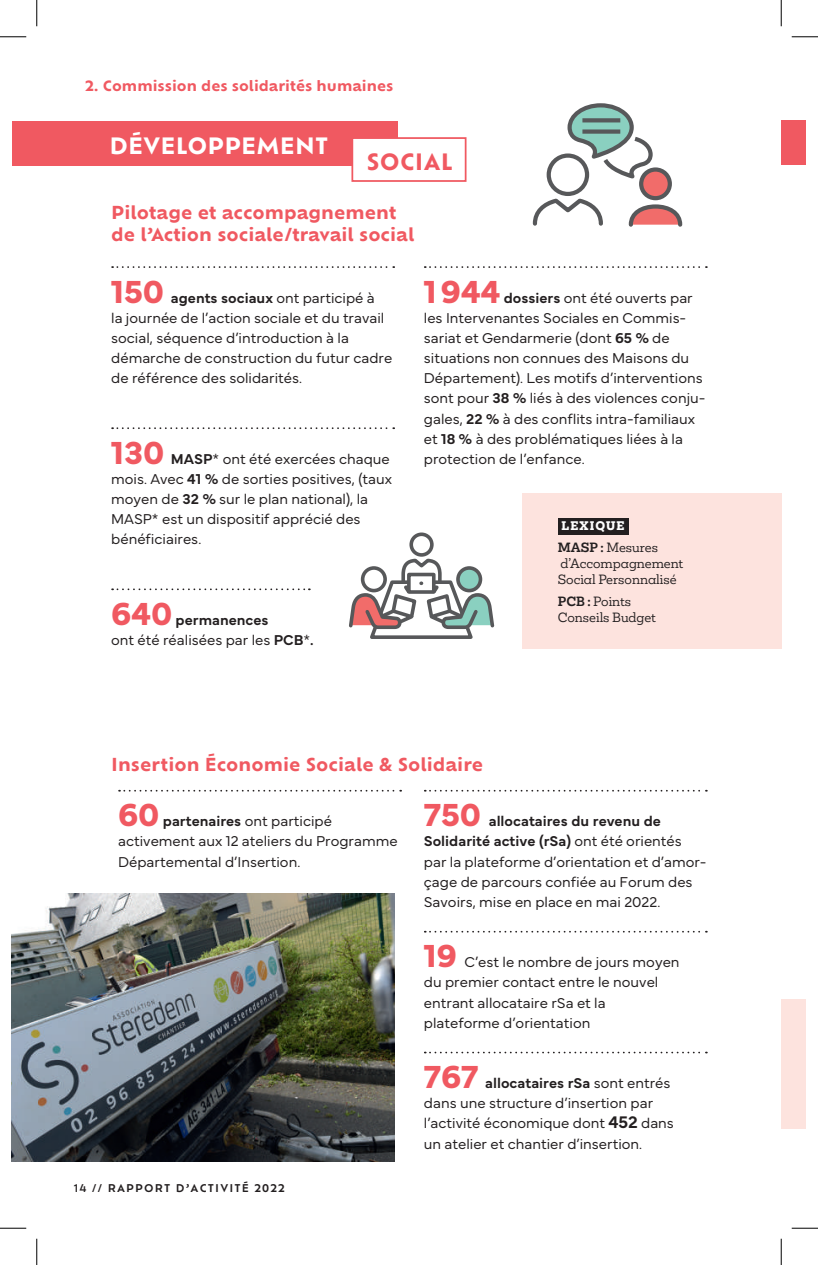
<style>
.page{position:relative;width:818px;height:1265px;background:#fff}
.page>*{position:absolute;margin:0;border:0;box-sizing:border-box;transform-origin:0 0}
.t1{font:700 33.25px "Mundial";color:#f05961}
.t2{font:700 22.05px "Ofelia Text";letter-spacing:.01em;color:#fff}
.t3{font:700 22.05px "Ofelia Text";letter-spacing:.01em;color:#f05961}
.t4{font:700 17.5px/22.8px "Ofelia Text";color:#f05961}
.t5{font:300 14.88px/20.1px "Mundial";color:#231f20}
.t6{font:700 14px "Ofelia Text";color:#f05961}
.t7{font:12.25px/15.8px "Mokoko";color:#231f20}
.t8{font:800 11.38px "Mokoko";letter-spacing:.1em;color:#fff}
.t9{font:600 10.5px "Ofelia Text";letter-spacing:.11em;color:#231f20}
.s1{font-weight:600}
.s2{font-weight:700}
.s3{font-weight:500}
.s4{font-weight:600;font-size:17.5px}
</style>
<div class="page">
<img style="left:12px;top:893px;width:382px;height:267px">
<div style="left:522px;top:493px;width:259px;height:156px;background:#fde3de"></div>
<div style="left:781px;top:998px;width:25px;height:130px;background:#fde3de"></div>
<svg style="left:112px;top:266px;width:282px;height:2px"></svg>
<svg style="left:112px;top:427px;width:282px;height:2px"></svg>
<svg style="left:112px;top:588px;width:198px;height:2px"></svg>
<svg style="left:119px;top:789px;width:282px;height:2px"></svg>
<svg style="left:425px;top:266px;width:282px;height:2px"></svg>
<svg style="left:425px;top:789px;width:282px;height:2px"></svg>
<svg style="left:425px;top:930px;width:282px;height:2px"></svg>
<svg style="left:425px;top:1051px;width:282px;height:2px"></svg>
<div style="left:558px;top:518px;width:70px;height:16px;background:#231f20"></div>
<div style="left:409px;top:532px;width:24px;height:24px;border:4px solid #57585a;border-radius:50%"></div>
<svg style="left:349px;top:556px;width:146px;height:83px"></svg>
<svg style="left:567px;top:103px;width:86px;height:80px"></svg>
<svg style="left:641px;top:169px;width:28px;height:29px"></svg>
<div style="left:639px;top:167px;width:33px;height:33px;border:4px solid #57585a;border-radius:50%"></div>
<svg style="left:628px;top:204px;width:55px;height:23px"></svg>
<svg style="left:582px;top:118px;width:38px;height:4px"></svg>
<div style="left:582px;top:129px;width:38px;height:5px;background:#57585a"></div>
<svg style="left:548px;top:155px;width:39px;height:39px"></svg>
<div style="left:546px;top:153px;width:43px;height:43px;border:4px solid #57585a;border-radius:50%"></div>
<svg style="left:532px;top:198px;width:71px;height:28px"></svg>
<div style="left:13px;top:121px;width:385px;height:45px;background:#f05961"></div>
<div style="left:352px;top:138px;width:113px;height:43px;background:#fff"></div>
<div style="left:351px;top:137px;width:115px;height:45px;border:2px solid #f05961"></div>
<div style="left:781px;top:120px;width:25px;height:45px;background:#f05961"></div>
<svg style="left:0;top:36px;width:26px;height:1px"></svg>
<svg style="left:791px;top:36px;width:27px;height:1px"></svg>
<svg style="left:0;top:1227px;width:26px;height:1px"></svg>
<svg style="left:791px;top:1227px;width:27px;height:1px"></svg>
<svg style="left:36px;top:0;width:1px;height:26px"></svg>
<svg style="left:36px;top:1238px;width:1px;height:26px"></svg>
<svg style="left:781px;top:0;width:1px;height:26px"></svg>
<svg style="left:781px;top:1238px;width:1px;height:26px"></svg>
<p class="t6" style="left:85px;top:75px;width:310px">2. Commission des solidarités humaines</p>
<h2 class="t2" style="left:109px;top:129px;width:221px">DÉVELOPPEMENT</h2>
<h2 class="t3" style="left:366px;top:145px;width:88px">SOCIAL</h2>
<p class="t4" style="left:111px;top:199px;width:305px">Pilotage et accompagnement de l’Action sociale/travail social</p>
<h1 class="t1" style="left:111px;top:265px;width:55px">150</h1>
<p class="t5" style="left:111px;top:286px;width:283px;text-indent:60px"><span class="s1">agents sociaux</span> ont participé à<br>la journée de l’action sociale et du travail social, séquence d’introduction à la démarche de construction du futur cadre de référence des solidarités.</p>
<h1 class="t1" style="left:111px;top:426px;width:55px">130</h1>
<p class="t5" style="left:111px;top:447px;width:282px;text-indent:60px"><span class="s1">MASP</span>* ont été exercées chaque mois. Avec <span class="s1">41 %</span> de sorties positives, (taux moyen de <span class="s1">32 %</span> sur le plan national), la<br>MASP* est un dispositif apprécié des bénéficiaires.</p>
<h1 class="t1" style="left:111px;top:587px;width:63px">640</h1>
<p class="t5" style="left:111px;top:608px;width:204px;text-indent:64px"><span class="s1">permanences<br></span>ont été réalisées par les <span class="s1">PCB</span>*<span class="s1">.</span></p>
<h1 class="t1" style="left:424px;top:265px;width:78px">1944</h1>
<p class="t5" style="left:424px;top:286px;width:283px;text-indent:80px"><span class="s1">dossiers</span> ont été ouverts par les Intervenantes Sociales en Commis&shy;sariat et Gendarmerie (dont <span class="s1">65 %</span> de situations non connues des Maisons du Département). Les motifs d’interventions sont pour <span class="s1">38 %</span> liés à des violences conju&shy;gales, <span class="s1">22 %</span> à des conflits intra-familiaux et <span class="s1">18 %</span> à des problématiques liées à la protection de l’enfance.</p>
<p class="t8" style="left:561px;top:518px;width:65px">LEXIQUE</p>
<p class="t7" style="left:558px;top:539px;width:127px"><span class="s2">MASP :</span> Mesures d’Accompagnement<br>Social Personnalisé</p>
<p class="t7" style="left:558px;top:593px;width:100px"><span class="s2">PCB :</span> Points<br>Conseils Budget</p>
<p class="t4" style="left:111px;top:752px;width:373px">Insertion Économie Sociale &amp; Solidaire</p>
<h1 class="t1" style="left:118px;top:788px;width:43px">60</h1>
<p class="t5" style="left:118px;top:809px;width:281px;text-indent:45px"><span class="s1">partenaires</span> ont participé activement aux 12 ateliers du Programme<br>Départemental d’Insertion.</p>
<p class="t9" style="left:74px;top:1179px;width:212px"><span class="s3">14 //</span> RAPPORT D’ACTIVITÉ 2022</p>
<h1 class="t1" style="left:424px;top:788px;width:59px">750</h1>
<p class="t5" style="left:424px;top:809px;width:284px;text-indent:65px"><span class="s1">allocataires du revenu de Solidarité active (rSa)</span> ont été orientés par la plateforme d’orientation et d’amor&shy;çage de parcours confiée au Forum des Savoirs, mise en place en mai 2022.</p>
<h1 class="t1" style="left:424px;top:929px;width:35px">19</h1>
<p class="t5" style="left:424px;top:950px;width:257px;text-indent:41px">C’est le nombre de jours moyen du premier contact entre le nouvel entrant allocataire rSa et la plateforme d’orientation</p>
<h1 class="t1" style="left:424px;top:1050px;width:56px">767</h1>
<p class="t5" style="left:424px;top:1071px;width:251px;text-indent:61px"><span class="s1">allocataires rSa</span> sont entrés dans une structure d’insertion par l’activité économique dont <span class="s4">452</span> dans un atelier et chantier d’insertion.</p>
</div>
